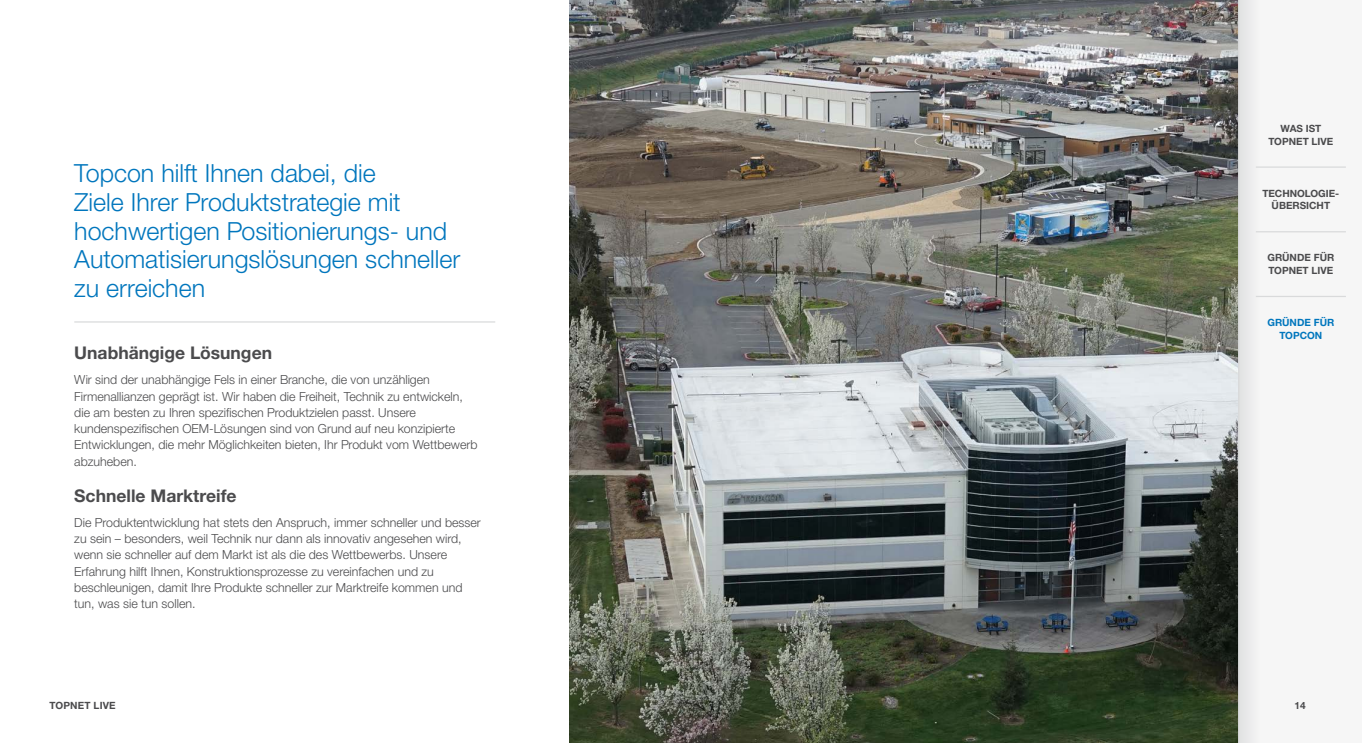
<style>
.page{position:relative;width:1362px;height:743px;background:#fff}
.page>*{position:absolute;margin:0;border:0;box-sizing:border-box;transform-origin:0 0}
.t1{font:300 25px/28.8px "Helvetica Neue LTW1 G";color:#0076bd}
.t2{font:700 17.5px "Helvetica Neue LTW1 G";color:#4b4b4d}
.t3{font:300 12.5px/16.2px "Helvetica Neue LTW1 G";color:#4b4b4d}
.t4{font:700 10px/12.5px "Helvetica Neue LTW1 G";color:#4b4b4d;text-align:center}
.t5{font:700 10px/12.5px "Helvetica Neue LTW1 G";color:#0076bd;text-align:center}
</style>
<div class="page">
<div style="left:1238px;top:0;width:123px;height:742px;background:#f6f6f6"></div>
<img style="left:569px;top:0;width:669px;height:742px">
<hr style="left:74px;top:321px;width:421px;height:1px;background:#d9dadb">
<div style="left:1238px;top:0;width:24px;height:742px;background:linear-gradient(to right,#e0e1e1,#f6f6f6)"></div>
<hr style="left:1238px;top:0;width:1px;height:742px;background:#d9dadb">
<hr style="left:1255px;top:166px;width:90px;height:2px;background:#d9dadb">
<hr style="left:1255px;top:231px;width:90px;height:1px;background:#d9dadb">
<hr style="left:1255px;top:296px;width:90px;height:1px;background:#d9dadb">
<h1 class="t1" style="left:74px;top:159px;width:387px">Topcon hilft Ihnen dabei, die<br>Ziele Ihrer Produktstrategie mit hochwertigen Positionierungs- und<br>Automatisierungslösungen schneller zu erreichen</h1>
<h2 class="t2" style="left:74px;top:342px;width:199px">Unabhängige Lösungen</h2>
<p class="t3" style="left:74px;top:371px;width:404px">Wir sind der unabhängige Fels in einer Branche, die von unzähligen Firmenallianzen geprägt ist. Wir haben die Freiheit, Technik zu entwickeln, die am besten zu Ihren spezifischen Produktzielen passt. Unsere kundenspezifischen OEM-Lösungen sind von Grund auf neu konzipierte Entwicklungen, die mehr Möglichkeiten bieten, Ihr Produkt vom Wettbewerb abzuheben.</p>
<h2 class="t2" style="left:74px;top:484px;width:164px">Schnelle Marktreife</h2>
<p class="t3" style="left:74px;top:514px;width:408px">Die Produktentwicklung hat stets den Anspruch, immer schneller und besser zu sein – besonders, weil Technik nur dann als innovativ angesehen wird, wenn sie schneller auf dem Markt ist als die des Wettbewerbs. Unsere Erfahrung hilft Ihnen, Konstruktionsprozesse zu vereinfachen und zu beschleunigen, damit Ihre Produkte schneller zur Marktreife kommen und tun, was sie tun sollen.</p>
<p class="t4" style="left:1268px;top:122px;width:66px">WAS IST<br>TOPNET LIVE</p>
<p class="t4" style="left:1262px;top:187px;width:78px">TECHNOLOGIE-<br>ÜBERSICHT</p>
<p class="t4" style="left:1267px;top:251px;width:68px;text-align:left">GRÜNDE FÜR<br>TOPNET LIVE</p>
<p class="t5" style="left:1267px;top:316px;width:68px">GRÜNDE FÜR<br>TOPCON</p>
<p class="t4" style="left:49px;top:699px;width:68px">TOPNET LIVE</p>
<p class="t4" style="left:1294px;top:699px;width:13px">14</p>
</div>
